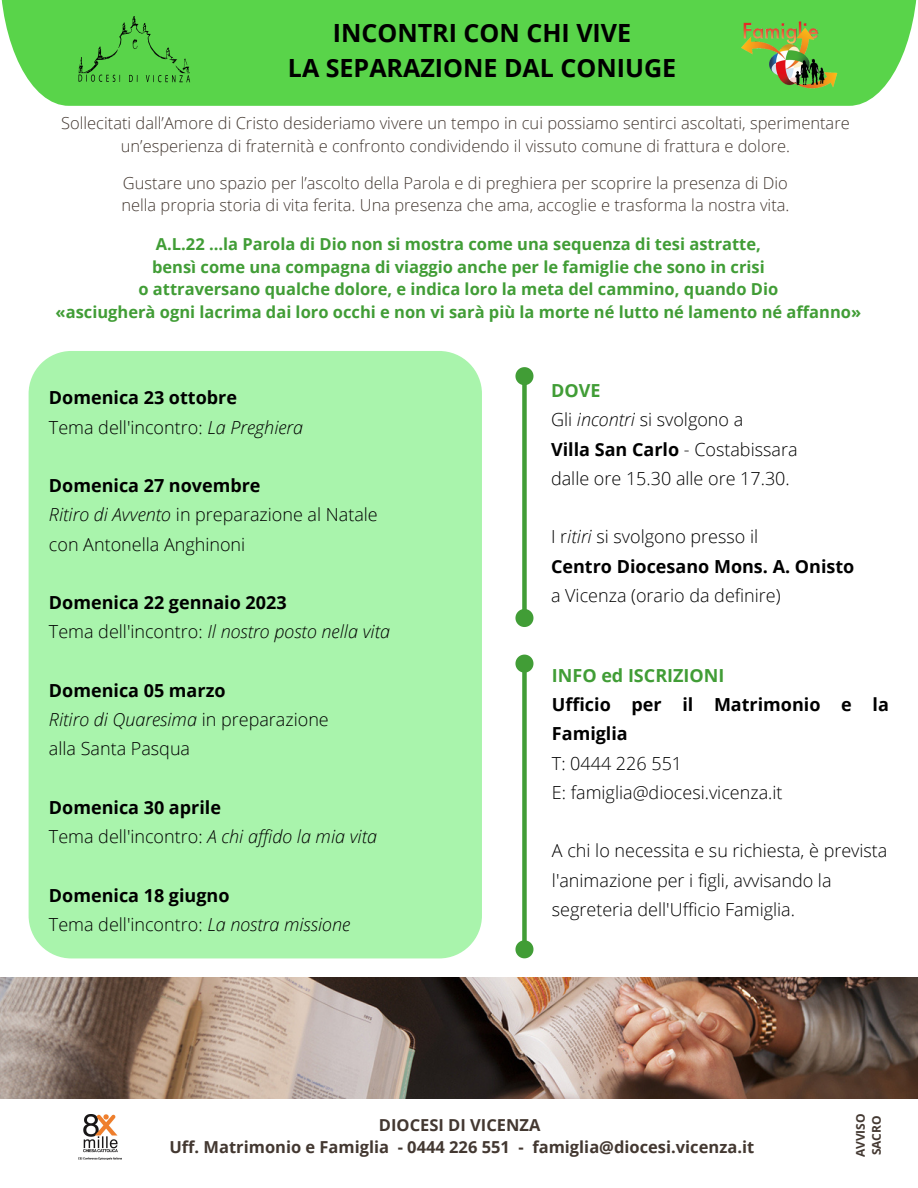
<style>
.page{position:relative;width:918px;height:1188px;background:#fff}
.page>*{position:absolute;margin:0;border:0;box-sizing:border-box;transform-origin:0 0}
.t1{font:700 25.05px/34.8px "Open Sans";color:#000;text-align:center}
.t2{font:300 18px/29.2px "Open Sans";color:#000}
.t3{font:italic 300 18px/29.2px "Open Sans";color:#000}
.t4{font:700 18px/29.2px "Open Sans";color:#000}
.t5{font:700 18px "Open Sans";color:#419d36}
.t6{font:300 16.5px/22.8px "Open Sans";color:#433831;text-align:center}
.t7{font:700 16.5px/22.5px "Open Sans";color:#419d36;text-align:center}
.t8{font:700 16.5px/22.5px "Open Sans";color:#433831;text-align:center}
.t9{font:700 12px/16px "Open Sans";color:#433831}
.s1{font-weight:700}
.s2{font-style:italic}
.s3{font-weight:700;font-style:normal}
.s4{font-style:normal}
.s5{font-weight:700;color:#419d36}
.s6{font-weight:300}
.s7{font-weight:300;font-style:italic}
</style>
<div class="page">
<div style="left:1px;top:0;width:916px;height:106px;background:#59d44a"></div>
<img style="left:737px;top:18px;width:104px;height:76px">
<img style="left:78px;top:17px;width:113px;height:66px">
<div style="left:29px;top:351px;width:453px;height:607px;background:#a9f4ac"></div>
<img style="left:78px;top:1115px;width:44px;height:45px">
<div style="left:522px;top:384px;width:5px;height:226px;background:#419d36"></div>
<svg style="left:515px;top:367px;width:19px;height:21px"></svg>
<svg style="left:515px;top:606px;width:19px;height:21px"></svg>
<div style="left:522px;top:671px;width:5px;height:270px;background:#419d36"></div>
<svg style="left:515px;top:654px;width:19px;height:22px"></svg>
<svg style="left:515px;top:937px;width:19px;height:22px"></svg>
<img style="left:0;top:977px;width:918px;height:122px">
<h1 class="t1" style="left:288px;top:15px;width:390px">INCONTRI CON CHI VIVE<br>LA SEPARAZIONE DAL CONIUGE</h1>
<p class="t6" style="left:61px;top:111px;width:790px">Sollecitati dall’Amore di Cristo desideriamo vivere un tempo in cui possiamo sentirci ascoltati, sperimentare un’esperienza di fraternità e confronto condividendo il vissuto comune di frattura e dolore.</p>
<p class="t6" style="left:121px;top:171px;width:670px;text-align:left">Gustare uno spazio per l’ascolto della Parola e di preghiera per scoprire la presenza di Dio nella propria storia di vita ferita. Una presenza che ama, accoglie e trasforma la nostra vita.</p>
<p class="t7" style="left:56px;top:233px;width:807px">A.L.22 …la Parola di Dio non si mostra come una sequenza di tesi astratte,<br>bensì come una compagna di viaggio anche per le famiglie che sono in crisi<br>o attraversano qualche dolore, e indica loro la meta del cammino, quando Dio<br>«asciugherà ogni lacrima dai loro occhi e non vi sarà più la morte né lutto né lamento né affanno»</p>
<p class="t2" style="left:49px;top:383px;width:256px"><span class="s1">Domenica 23 ottobre<br></span>Tema dell'incontro: <span class="s2">La Preghiera</span></p>
<p class="t2" style="left:49px;top:471px;width:330px"><span class="s1">Domenica 27 novembre<br></span><span class="s2">Ritiro di Avvento</span> in preparazione al Natale con Antonella Anghinoni</p>
<p class="t3" style="left:49px;top:588px;width:343px"><span class="s3">Domenica 22 gennaio 2023<br></span><span class="s4">Tema dell'incontro:</span> Il nostro posto nella vita</p>
<p class="t2" style="left:49px;top:675px;width:281px"><span class="s1">Domenica 05 marzo<br></span><span class="s2">Ritiro di Quaresima</span> in preparazione alla Santa Pasqua</p>
<p class="t3" style="left:49px;top:792px;width:330px"><span class="s3">Domenica 30 aprile<br></span><span class="s4">Tema dell'incontro:</span> A chi affido la mia vita</p>
<p class="t2" style="left:49px;top:880px;width:303px"><span class="s1">Domenica 18 giugno<br></span>Tema dell'incontro: <span class="s2">La nostra missione</span></p>
<p class="t2" style="left:551px;top:375px;width:248px"><span class="s5">DOVE<br></span>Gli <span class="s2">incontri</span> si svolgono a<br><span class="s1">Villa San Carlo</span> - Costabissara dalle ore 15.30 alle ore 17.30.</p>
<p class="t4" style="left:551px;top:522px;width:305px"><span class="s6">I r</span><span class="s7">itiri</span> <span class="s6">si svolgono presso il<br></span>Centro Diocesano Mons. A. Onisto</p>
<p class="t2" style="left:551px;top:580px;width:231px">a Vicenza (orario da definire)</p>
<p class="t5" style="left:552px;top:663px;width:174px">INFO ed ISCRIZIONI</p>
<p class="t4" style="left:552px;top:690px;width:338px">Ufficio per il Matrimonio e la<br>Famiglia</p>
<p class="t2" style="left:552px;top:748px;width:232px">T: 0444 226 551<br>E: famiglia@diocesi.vicenza.it</p>
<p class="t2" style="left:552px;top:836px;width:337px">A chi lo necessita e su richiesta, è prevista l'animazione per i figli, avvisando la segreteria dell'Ufficio Famiglia.</p>
<p class="t8" style="left:169px;top:1113px;width:586px">DIOCESI DI VICENZA<br>Uff. Matrimonio e Famiglia - 0444 226 551 - famiglia@diocesi.vicenza.it</p>
<p class="t9" style="left:852px;top:1157px;width:45px;rotate:-90deg">AVVISO<br>SACRO</p>
</div>
